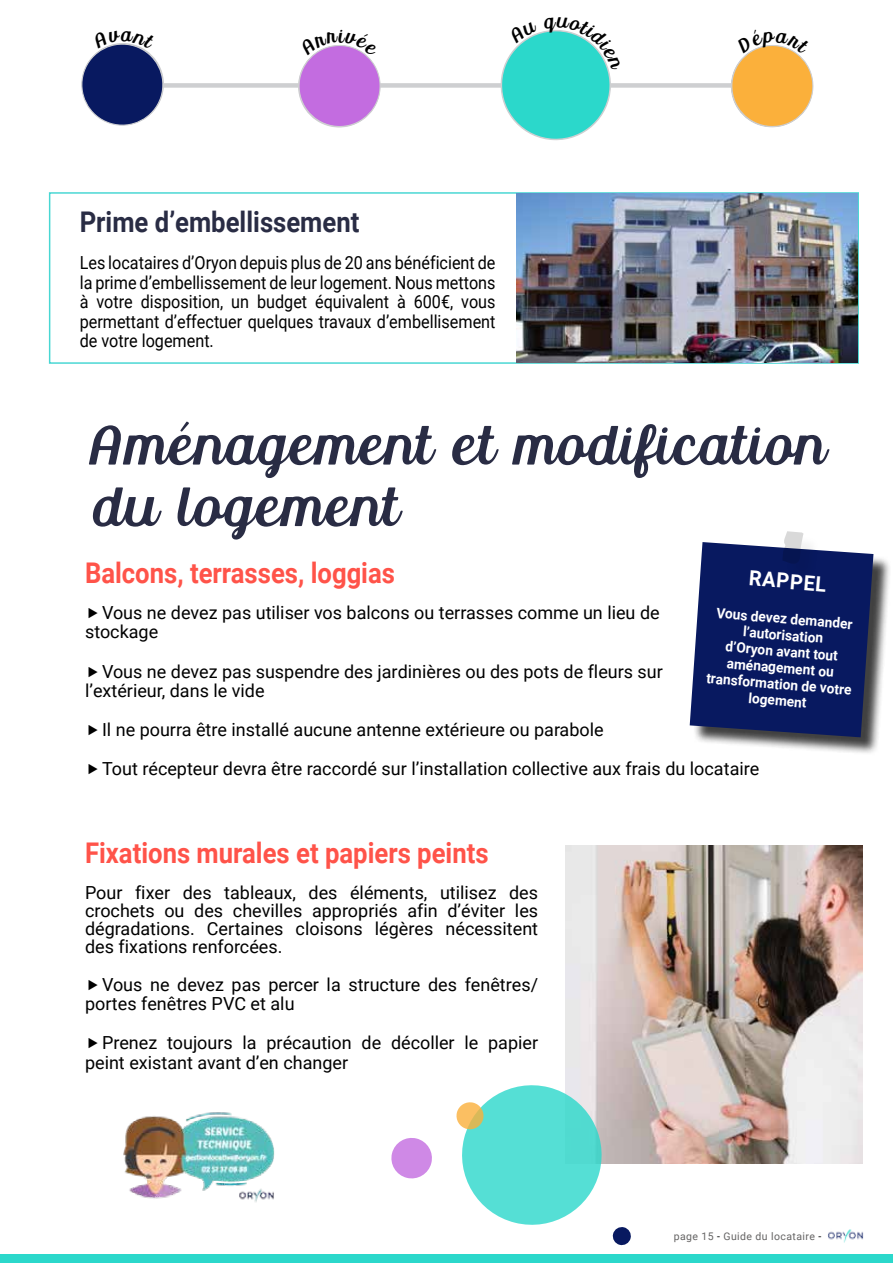
<style>
.page{position:relative;width:893px;height:1263px;background:#fff}
.page>*{position:absolute;margin:0;border:0;box-sizing:border-box;transform-origin:0 0}
.t1{font:60px/61.5px "Uptown Market";color:#292c44}
.t2{font:700 28.5px "Roboto";color:#ff5349;scale:.9 1}
.t3{font:700 28.5px "Roboto";color:#292c44;scale:.9 1}
.t4{font:700 20.85px "Roboto";color:#fff;scale:.96 1}
.t5{font:18px/19.5px "Roboto";color:#000}
.t6{font:18px/19.5px "Roboto";color:#000;text-align:justify;scale:.9 1}
.t7{font:700 14.25px/16.5px "Roboto";color:#fff;text-align:center;scale:.96 1}
.t8{font:10.5px "Roboto";letter-spacing:.04em;color:#646363}
.s1{color:#000}
</style>
<div class="page">
<div style="left:142px;top:83px;width:594px;height:5px;background:#cecfd1"></div>
<div style="left:692px;top:545px;width:200px;height:210px;background:#000;opacity:.75"></div>
<svg style="left:690px;top:531px;width:183px;height:206px;background:#283671"></svg>
<img style="left:565px;top:845px;width:297px;height:319px">
<img style="left:123px;top:1112px;width:152px;height:90px">
<img style="left:828px;top:1229px;width:36px;height:14px">
<div style="left:0;top:1254px;width:893px;height:9px;background:#2bd8cb"></div>
<img style="left:516px;top:193px;width:341px;height:169px">
<svg style="left:391px;top:1138px;width:41px;height:41px"></svg>
<svg style="left:456px;top:1078px;width:176px;height:168px"></svg>
<svg style="left:499px;top:30px;width:123px;height:111px"></svg>
<svg style="left:729px;top:45px;width:85px;height:83px"></svg>
<svg style="left:298px;top:45px;width:83px;height:82px"></svg>
<svg style="left:81px;top:43px;width:87px;height:83px"></svg>
<h2 class="t3" style="left:80px;top:209px;width:312px">Prime d’embellissement</h2>
<p class="t6" style="left:80px;top:254px;width:463px">Les locataires d’Oryon depuis plus de 20 ans bénéficient de la prime d’embellissement de leur logement. Nous mettons à votre disposition, un budget équivalent à 600€, vous permettant d’effectuer quelques travaux d’embellisement de votre logement.</p>
<h1 class="t1" style="left:86px;top:419px;width:735px">Aménagement et modification du logement</h1>
<h2 class="t2" style="left:85px;top:560px;width:346px">Balcons, terrasses, loggias</h2>
<p class="t5" style="left:85px;top:604px;width:576px;text-indent:17px">Vous ne devez pas utiliser vos balcons ou terrasses comme un lieu de stockage</p>
<p class="t5" style="left:85px;top:663px;width:579px;text-indent:17px">Vous ne devez pas suspendre des jardinières ou des pots de fleurs sur l’extérieur, dans le vide</p>
<p class="t5" style="left:102px;top:711px;width:659px;line-height:39px">Il ne pourra être installé aucune antenne extérieure ou parabole<br>Tout récepteur devra être raccordé sur l’installation collective aux frais du locataire</p>
<p class="t4" style="left:750px;top:569px;width:82px;rotate:5deg">RAPPEL</p>
<p class="t7" style="left:713px;top:605px;width:153px;rotate:5deg">Vous devez demander l’autorisation<br>d’Oryon avant tout aménagement ou transformation de votre logement</p>
<h2 class="t2" style="left:85px;top:841px;width:450px">Fixations murales et papiers peints</h2>
<p class="t5" style="left:85px;top:885px;width:455px;line-height:18px;text-align:justify">Pour fixer des tableaux, des éléments, utilisez des crochets ou des chevilles appropriés afin d’éviter les dégradations. Certaines cloisons légères nécessitent des fixations renforcées.</p>
<p class="t5" style="left:85px;top:976px;width:455px;text-indent:17px">Vous ne devez pas percer la structure des fenêtres/ portes fenêtres PVC et alu</p>
<p class="t5" style="left:85px;top:1034px;width:455px;text-indent:17px">Prenez toujours la précaution de décoller le papier peint existant avant d’en changer</p>
<p class="t8" style="left:674px;top:1231px;width:149px">page 15 <span class="s1">-</span> Guide du locataire <span class="s1">-</span></p>
</div>
